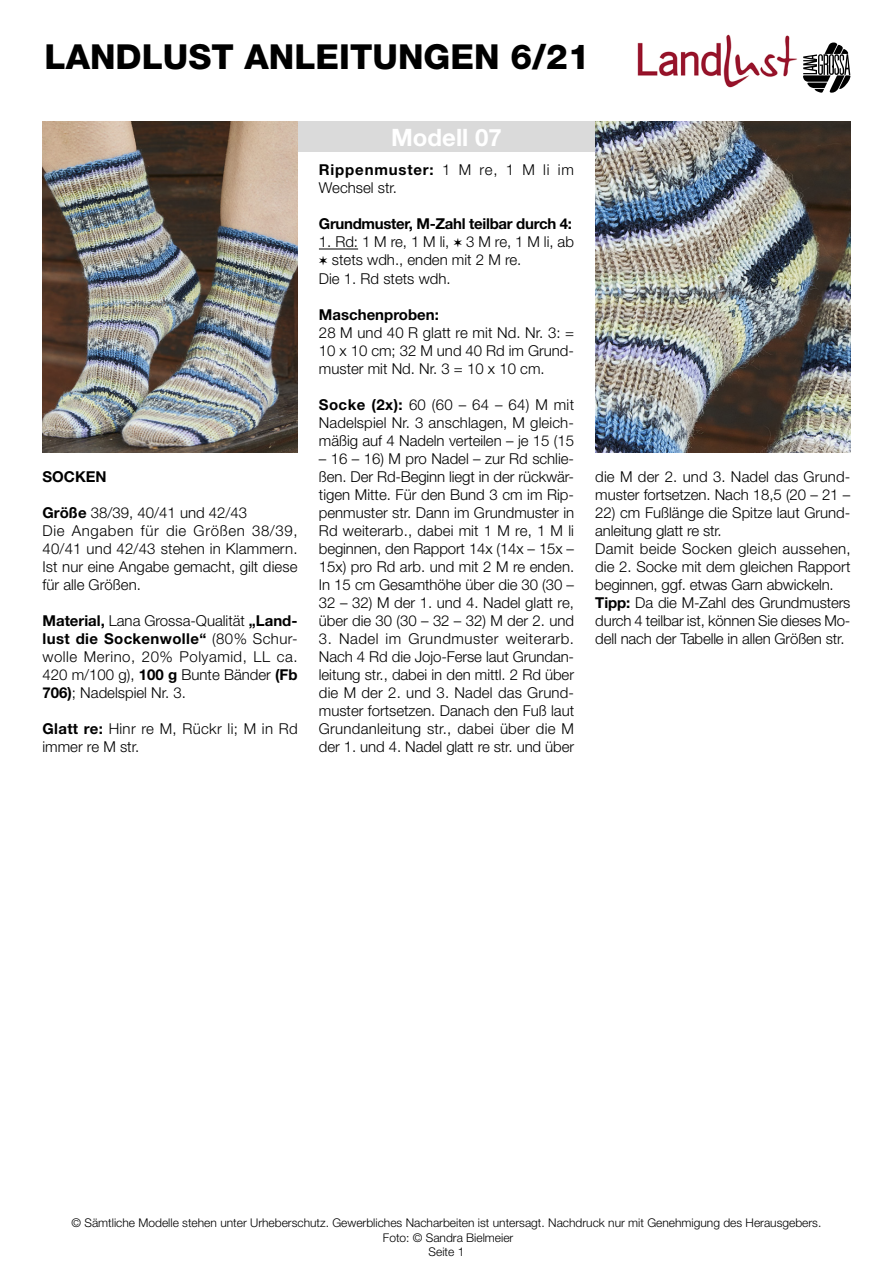
<style>
.page{position:relative;width:893px;height:1263px;background:#fff}
.page>*{position:absolute;margin:0;border:0;box-sizing:border-box;transform-origin:0 0}
.t1{font:800 34.5px "Helvetica Neue LT";color:#000}
.t2{font:700 24px "Helvetica Neue LT";color:#fff}
.t3{font:300 15px/18px "Helvetica Neue LT";color:#000}
.t4{font:300 15px/18px "Helvetica Neue LT";letter-spacing:.02em;color:#000}
.t5{font:700 15px "Helvetica Neue LT";letter-spacing:-.02em;color:#000}
.t6{font:700 15px "Helvetica Neue LT";color:#000}
.t7{font:300 12px/14.4px "Helvetica Neue LT";color:#000;text-align:center}
.s1{font-weight:700}
</style>
<div class="page">
<hr style="left:319px;top:249px;width:39px;height:1px;background:#000">
<div style="left:43px;top:121px;width:807px;height:31px;background:#dadada"></div>
<img style="left:637px;top:34px;width:160px;height:54px">
<svg style="left:803px;top:43px;width:47px;height:50px"></svg>
<img style="left:595px;top:121px;width:255px;height:332px">
<img style="left:43px;top:121px;width:255px;height:332px">
<h1 class="t1" style="left:45px;top:36px;width:547px">LANDLUST ANLEITUNGEN 6/21</h1>
<p class="t5" style="left:43px;top:467px;width:66px">SOCKEN</p>
<p class="t3" style="left:43px;top:503px;width:257px"><span class="s1">Größe</span> 38/39, 40/41 und 42/43<br>Die Angaben für die Größen 38/39,<br>40/41 und 42/43 stehen in Klammern.<br>Ist nur eine Angabe gemacht, gilt diese für alle Größen.</p>
<p class="t3" style="left:43px;top:611px;width:257px;text-align:justify"><span class="s1">Material,</span> Lana Grossa-Qualität <span class="s1">„Land&shy;lust die Sockenwolle“</span> (80% Schur&shy;wolle Merino, 20% Polyamid, LL ca.<br>420 m/100 g), <span class="s1">100 g</span> Bunte Bänder <span class="s1">(Fb 706)</span>; Nadelspiel Nr. 3.</p>
<p class="t4" style="left:43px;top:719px;width:257px"><span class="s1">Glatt re:</span> Hinr re M, Rückr li; M in Rd immer re M str.</p>
<h2 class="t2" style="left:391px;top:123px;width:112px">Modell 07</h2>
<p class="t3" style="left:319px;top:161px;width:257px"><span class="s1">Rippenmuster:</span> 1 M re, 1 M li im<br>Wechsel str.</p>
<p class="t5" style="left:319px;top:215px;width:255px">Grundmuster, M-Zahl teilbar durch 4:</p>
<p class="t3" style="left:319px;top:233px;width:257px">1. Rd: 1 M re, 1 M li, ✶ 3 M re, 1 M li, ab ✶ stets wdh., enden mit 2 M re.<br>Die 1. Rd stets wdh.</p>
<p class="t6" style="left:319px;top:305px;width:122px">Maschenproben:</p>
<p class="t3" style="left:319px;top:323px;width:257px;text-align:justify">28 M und 40 R glatt re mit Nd. Nr. 3: = 10 x 10 cm; 32 M und 40 Rd im Grund&shy;muster mit Nd. Nr. 3 = 10 x 10 cm.</p>
<p class="t3" style="left:319px;top:395px;width:257px;text-align:justify"><span class="s1">Socke (2x):</span> 60 (60 – 64 – 64) M mit Nadelspiel Nr. 3 anschlagen, M gleich&shy;mäßig auf 4 Nadeln verteilen – je 15 (15</p>
<p class="t3" style="left:319px;top:449px;width:257px;text-align:justify">– 16 – 16) M pro Nadel – zur Rd schlie&shy;ßen. Der Rd-Beginn liegt in der rückwär&shy;tigen Mitte. Für den Bund 3 cm im Rip&shy;penmuster str. Dann im Grundmuster in Rd weiterarb., dabei mit 1 M re, 1 M li beginnen, den Rapport 14x (14x – 15x – 15x) pro Rd arb. und mit 2 M re enden.<br>In 15 cm Gesamthöhe über die 30 (30 – 32 – 32) M der 1. und 4. Nadel glatt re, über die 30 (30 – 32 – 32) M der 2. und</p>
<p class="t3" style="left:319px;top:629px;width:257px;text-align:justify">3. Nadel im Grundmuster weiterarb.<br>Nach 4 Rd die Jojo-Ferse laut Grundan&shy;leitung str., dabei in den mittl. 2 Rd über die M der 2. und 3. Nadel das Grund&shy;muster fortsetzen. Danach den Fuß laut Grundanleitung str., dabei über die M der 1. und 4. Nadel glatt re str. und über</p>
<p class="t3" style="left:595px;top:467px;width:257px">die M der 2. und 3. Nadel das Grund&shy;muster fortsetzen. Nach 18,5 (20 – 21 –</p>
<p class="t3" style="left:595px;top:503px;width:257px">22) cm Fußlänge die Spitze laut Grund&shy;anleitung glatt re str.<br>Damit beide Socken gleich aussehen, die 2. Socke mit dem gleichen Rapport beginnen, ggf. etwas Garn abwickeln.<br><span class="s1">Tipp:</span> Da die M-Zahl des Grundmusters durch 4 teilbar ist, können Sie dieses Mo&shy;dell nach der Tabelle in allen Größen str.</p>
<p class="t7" style="left:72px;top:1215px;width:751px">© Sämtliche Modelle stehen unter Urheberschutz. Gewerbliches Nacharbeiten ist untersagt. Nachdruck nur mit Genehmigung des Herausgebers.<br>Foto: © Sandra Bielmeier</p>
<p class="t7" style="left:429px;top:1245px;width:37px">Seite 1</p>
</div>
